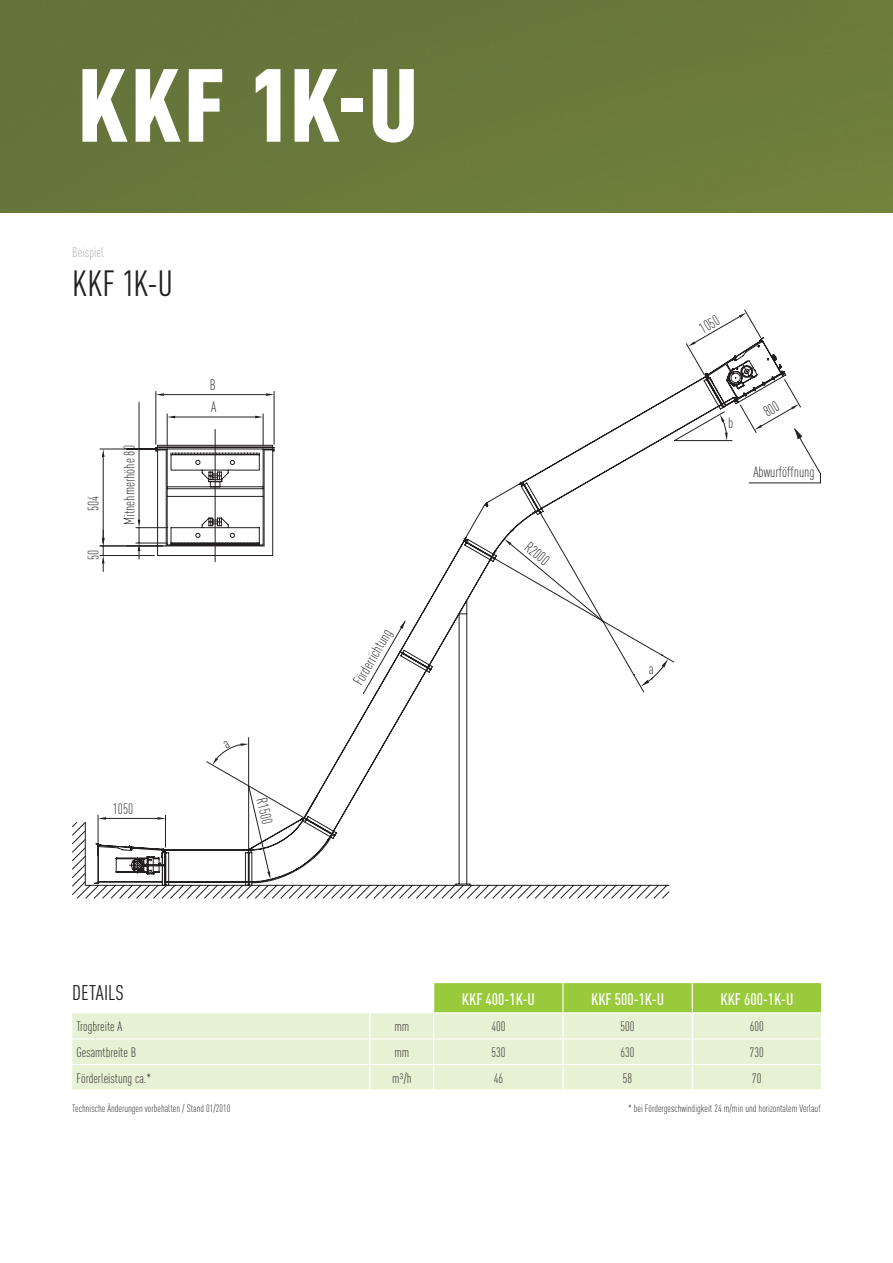
<style>
.page{position:relative;width:893px;height:1263px;background:#fff}
.page>*{position:absolute;margin:0;border:0;box-sizing:border-box;transform-origin:0 0}
.t1{font:900 condensed 102px "DIN Pro";color:#fff}
.t2{font:36px "DIN Cond";color:#231f20}
.t3{font:21px "DIN Cond";letter-spacing:.005em;color:#231f20}
.t4{font:500 16.5px "DIN Cond";color:#fff}
.t5{font:300 14.85px "DIN Cond";color:#231f20}
.t6{font:300 13.5px "DIN Cond";color:#231f20}
.t7{font:300 13.5px "DIN Cond";letter-spacing:.01em;color:#a8a9ad}
.t8{font:300 10.5px "DIN Cond";color:#231f20}
</style>
<div class="page">
<div style="left:0;top:0;width:893px;height:213px;background:#6a783b"></div>
<svg style="left:72px;top:822px;width:598px;height:76px"></svg>
<hr style="left:85px;top:822px;width:1px;height:63px;background:#231f20">
<svg style="left:94px;top:391px;width:576px;height:495px"></svg>
<div style="left:72px;top:1013px;width:361px;height:76px;background:#e7f1d4"></div>
<hr style="left:370px;top:1038px;width:64px;height:1px;background:#fff">
<hr style="left:72px;top:1064px;width:298px;height:1px;background:#fff">
<hr style="left:370px;top:1064px;width:64px;height:1px;background:#fff">
<svg style="left:369px;top:1013px;width:1px;height:76px"></svg>
<hr style="left:72px;top:1038px;width:298px;height:1px;background:#fff">
<svg style="left:433px;top:983px;width:389px;height:106px;background:#d2e6ac"></svg>
<svg style="left:116px;top:621px;width:315px;height:265px"></svg>
<svg style="left:463px;top:310px;width:358px;height:382px"></svg>
<h1 class="t1" style="left:77px;top:26px;width:344px">KKF 1K-U</h1>
<p class="t7" style="left:72px;top:245px;width:33px">Beispiel</p>
<h2 class="t2" style="left:72px;top:263px;width:102px">KKF 1K-U</h2>
<h3 class="t5" style="left:85px;top:511px;width:17px;rotate:-90deg">504</h3>
<h3 class="t5" style="left:85px;top:560px;width:12px;rotate:-90deg">50</h3>
<h3 class="t5" style="left:121px;top:525px;width:81px;rotate:-90deg">Mitnehmerhöhe 80</h3>
<h3 class="t5" style="left:210px;top:376px;width:7px">B</h3>
<h3 class="t5" style="left:211px;top:398px;width:7px">A</h3>
<h3 class="t5" style="left:113px;top:800px;width:22px">1050</h3>
<h3 class="t5" style="left:270px;top:796px;width:28px;rotate:77deg">R1500</h3>
<h3 class="t5" style="left:350px;top:680px;width:64px;rotate:-60deg">Förderrichtung</h3>
<h3 class="t5" style="left:532px;top:538px;width:28px;rotate:40deg">R2000</h3>
<h3 class="t5" style="left:696px;top:322px;width:22px;rotate:-30deg">1050</h3>
<h3 class="t5" style="left:728px;top:414px;width:7px">b</h3>
<h3 class="t5" style="left:753px;top:463px;width:63px">Abwurföffnung</h3>
<h3 class="t5" style="left:649px;top:660px;width:6px">a</h3>
<h3 class="t3" style="left:72px;top:980px;width:53px">DETAILS</h3>
<h3 class="t4" style="left:462px;top:989px;width:74px">KKF 400-1K-U</h3>
<h3 class="t4" style="left:591px;top:989px;width:74px">KKF 500-1K-U</h3>
<h3 class="t4" style="left:720px;top:989px;width:74px">KKF 600-1K-U</h3>
<p class="t6" style="left:77px;top:1019px;width:47px">Trogbreite A</p>
<p class="t6" style="left:394px;top:1019px;width:16px">mm</p>
<p class="t6" style="left:491px;top:1019px;width:16px">400</p>
<p class="t6" style="left:621px;top:1019px;width:16px">500</p>
<p class="t6" style="left:750px;top:1019px;width:16px">600</p>
<p class="t6" style="left:77px;top:1044px;width:61px">Gesamtbreite B</p>
<p class="t6" style="left:394px;top:1044px;width:16px">mm</p>
<p class="t6" style="left:491px;top:1044px;width:16px">530</p>
<p class="t6" style="left:621px;top:1044px;width:16px">630</p>
<p class="t6" style="left:750px;top:1044px;width:16px">730</p>
<p class="t6" style="left:77px;top:1070px;width:76px">Förderleistung ca.*</p>
<p class="t6" style="left:392px;top:1070px;width:21px">m³/h</p>
<p class="t6" style="left:494px;top:1070px;width:11px">46</p>
<p class="t6" style="left:623px;top:1070px;width:11px">58</p>
<p class="t6" style="left:752px;top:1070px;width:11px">70</p>
<p class="t8" style="left:72px;top:1102px;width:160px">Technische Änderungen vorbehalten / Stand 01/2010</p>
<p class="t8" style="left:628px;top:1102px;width:194px">* bei Fördergeschwindigkeit 24 m/min und horizontalem Verlauf</p>
</div>
